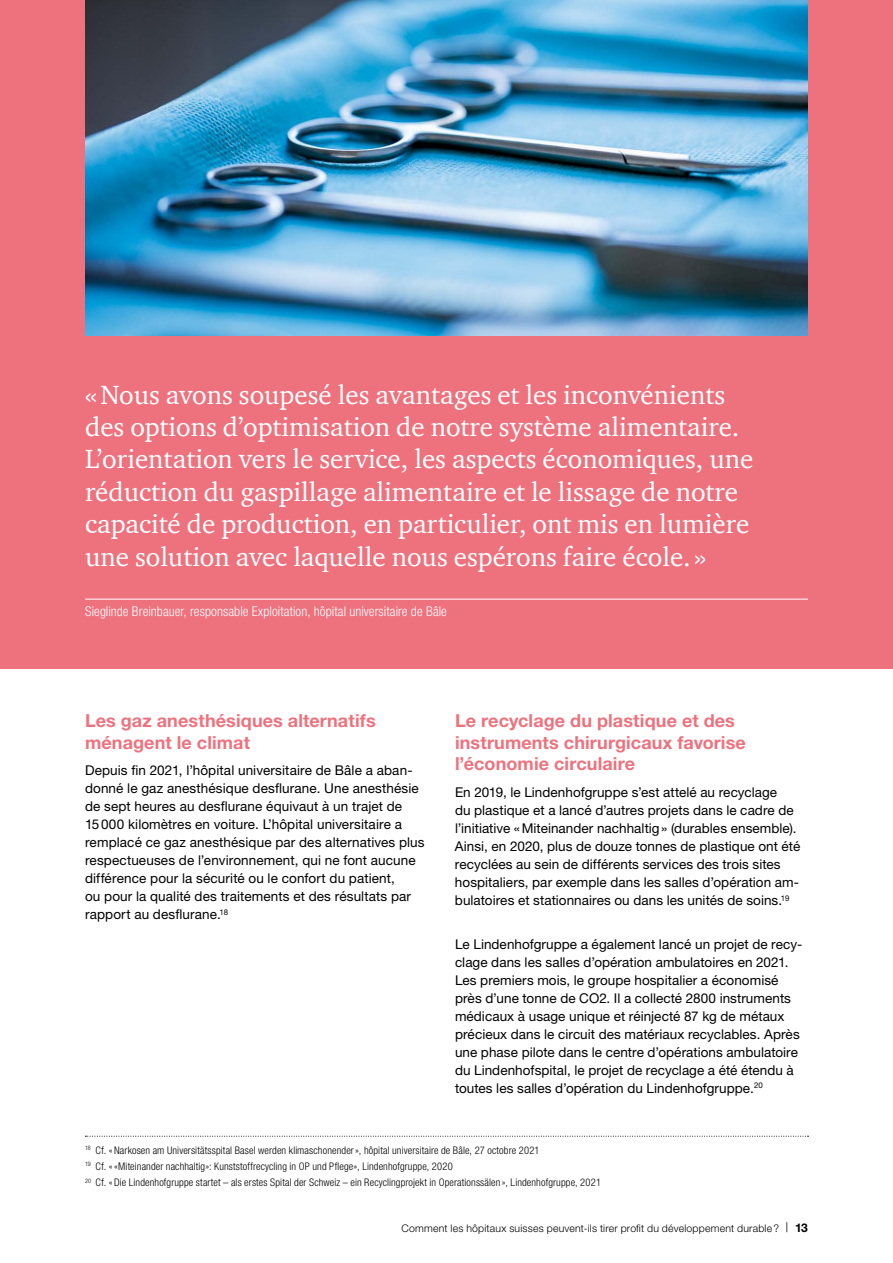
<style>
.page{position:relative;width:893px;height:1263px;background:#fff}
.page>*{position:absolute;margin:0;border:0;box-sizing:border-box;transform-origin:0 0}
.t1{font:27px/32.4px "ITC Charter Com";color:#fff}
.t2{font:700 18px/21.6px "Helvetica Neue LT Std";letter-spacing:.005em;color:#ee727e}
.t3{font:13.5px/18px "Helvetica Neue LT Std";letter-spacing:.005em;color:#000}
.t4{font:300 condensed 13.5px "Helvetica Neue LT Std";letter-spacing:.005em;color:#fff}
.t5{font:300 condensed 10.5px/16.2px "Helvetica Neue LT Std";letter-spacing:.015em;color:#000}
.t6{font:300 10.5px "Helvetica Neue LT Std";letter-spacing:.02em;color:#000}
.s1{font-stretch:condensed;font-size:13.5px}
.s2{font-weight:700;font-size:12px}
</style>
<div class="page">
<svg style="left:85px;top:1136px;width:723px;height:1px"></svg>
<div style="left:0;top:0;width:893px;height:668px;background:#ee727e"></div>
<hr style="left:85px;top:599px;width:723px;height:1px;background:#fff">
<img style="left:85px;top:0;width:723px;height:336px">
<p class="t1" style="left:85px;top:378px;width:670px">«Nous avons soupesé les avantages et les inconvénients des options d’optimisation de notre système alimentaire.<br>L’orientation vers le service, les aspects économiques, une réduction du gaspillage alimentaire et le lissage de notre capacité de production, en particulier, ont mis en lumière une solution avec laquelle nous espérons faire école. »</p>
<p class="t4" style="left:85px;top:604px;width:363px">Sieglinde Breinbauer, responsable Exploitation, hôpital universitaire de Bâle</p>
<h2 class="t2" style="left:85px;top:710px;width:292px">Les gaz anesthésiques alternatifs ménagent le climat</h2>
<p class="t3" style="left:85px;top:761px;width:341px">Depuis fin 2021, l’hôpital universitaire de Bâle a aban&shy;donné le gaz anesthésique desflurane. Une anesthésie de sept heures au desflurane équivaut à un trajet de 15000 kilomètres en voiture. L’hôpital universitaire a remplacé ce gaz anesthésique par des alternatives plus respectueuses de l’environnement, qui ne font aucune différence pour la sécurité ou le confort du patient,<br>ou pour la qualité des traitements et des résultats par rapport au desflurane.<sup>18</sup></p>
<h2 class="t2" style="left:455px;top:710px;width:292px">Le recyclage du plastique et des instruments chirurgicaux favorise l’économie circulaire</h2>
<p class="t3" style="left:455px;top:783px;width:347px">En 2019, le Lindenhofgruppe s’est attelé au recyclage<br>du plastique et a lancé d’autres projets dans le cadre de l’initiative «Miteinander nachhaltig» (durables ensemble).<br>Ainsi, en 2020, plus de douze tonnes de plastique ont été recyclées au sein de différents services des trois sites hospitaliers, par exemple dans les salles d’opération am&shy;bulatoires et stationnaires ou dans les unités de soins.<sup>19</sup></p>
<p class="t3" style="left:455px;top:934px;width:349px">Le Lindenhofgruppe a également lancé un projet de recy&shy;clage dans les salles d’opération ambulatoires en 2021.<br>Les premiers mois, le groupe hospitalier a économisé près d’une tonne de CO2. Il a collecté 2800 instruments médicaux à usage unique et réinjecté 87 kg de métaux précieux dans le circuit des matériaux recyclables. Après une phase pilote dans le centre d’opérations ambulatoire du Lindenhofspital, le projet de recyclage a été étendu à toutes les salles d’opération du Lindenhofgruppe.<sup>20</sup></p>
<p class="t5" style="left:85px;top:1142px;width:517px"><sup>18</sup> Cf. «Narkosen am Universitätsspital Basel werden klimaschonender», hôpital universitaire de Bâle, 27 octobre 2021<br><sup>19</sup> Cf. ««Miteinander nachhaltig»: Kunststoffrecycling in OP und Pflege», Lindenhofgruppe, 2020<br><sup>20</sup> Cf. «Die Lindenhofgruppe startet – als erstes Spital der Schweiz – ein Recyclingprojekt in Operationssälen », Lindenhofgruppe, 2021</p>
<p class="t6" style="left:401px;top:1221px;width:408px">Comment les hôpitaux suisses peuvent-ils tirer profit du développement durable? <span class="s1">|</span> <span class="s2">13</span></p>
</div>
